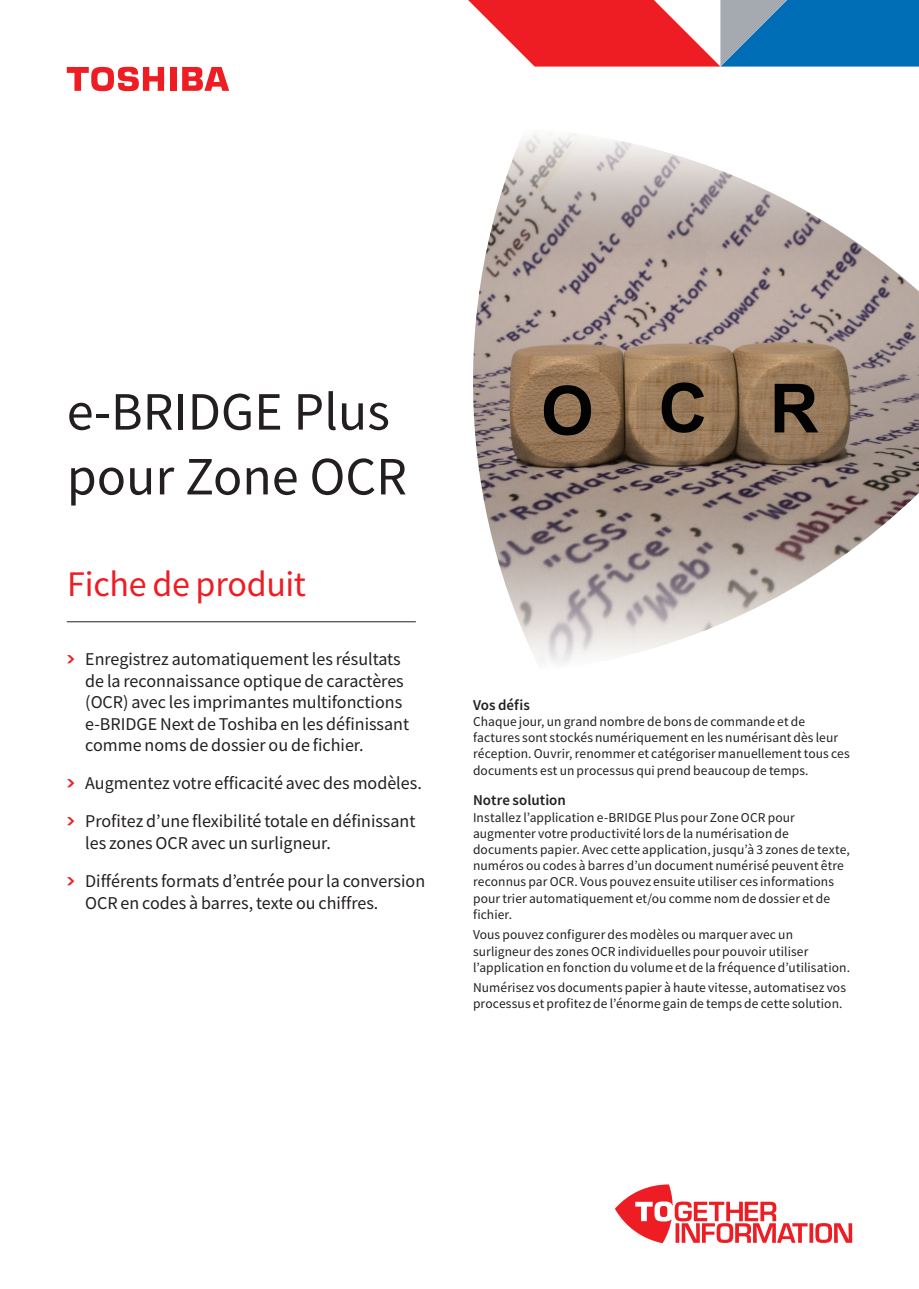
<style>
.page{position:relative;width:919px;height:1289px;background:#fff}
.page>*{position:absolute;margin:0;border:0;box-sizing:border-box;transform-origin:0 0}
.t1{font:54px/64.8px "Toshiba Sans";color:#231f20}
.Collateral_type_whit{font:36px "Toshiba Sans";letter-spacing:-.01em;color:#ee1d23}
.Highlight_bullets{font:18px/21.6px "Toshiba Sans";color:#231f20}
.Sub_heading_level_1{font:500 15px "Toshiba Sans";letter-spacing:.005em;color:#231f20}
.Main_text_WHITE{font:13.5px/16.2px "Toshiba Sans";letter-spacing:.01em;color:#231f20}
.s1{font-family:"Chevron";font-size:21px;color:#ee1d23}
</style>
<div class="page">
<img style="left:473px;top:133px;width:445px;height:530px">
<div style="left:170px;top:67px;width:6px;height:24px;background:#ee1d23"></div>
<svg style="left:67px;top:67px;width:97px;height:24px"></svg>
<svg style="left:182px;top:67px;width:47px;height:24px"></svg>
<svg style="left:468px;top:0;width:450px;height:67px;background:#956784"></svg>
<hr style="left:67px;top:621px;width:349px;height:1px;background:#231f20">
<svg style="left:615px;top:1184px;width:237px;height:59px"></svg>
<p class="t1" style="left:67px;top:379px;width:341px">e-BRIDGE Plus pour Zone OCR</p>
<p class="Collateral_type_whit" style="left:67px;top:561px;width:240px">Fiche de produit</p>
<p class="Highlight_bullets" style="left:85px;top:648px;width:325px;text-indent:-18px"><span class="s1">•</span> Enregistrez automatiquement les résultats de la reconnaissance optique de caractères (OCR) avec les imprimantes multifonctions e-BRIDGE Next de Toshiba en les définissant comme noms de dossier ou de fichier.</p>
<p class="Highlight_bullets" style="left:67px;top:772px;width:356px"><span class="s1">•</span> Augmentez votre efficacité avec des modèles.</p>
<p class="Highlight_bullets" style="left:85px;top:810px;width:332px;text-indent:-18px"><span class="s1">•</span> Profitez d’une flexibilité totale en définissant les zones OCR avec un surligneur.</p>
<p class="Highlight_bullets" style="left:85px;top:870px;width:341px;text-indent:-18px"><span class="s1">•</span> Différents formats d’entrée pour la conversion<br>OCR en codes à barres, texte ou chiffres.</p>
<p class="Sub_heading_level_1" style="left:473px;top:695px;width:58px">Vos défis</p>
<p class="Main_text_WHITE" style="left:473px;top:713px;width:378px">Chaque jour, un grand nombre de bons de commande et de factures sont stockés numériquement en les numérisant dès leur réception. Ouvrir, renommer et catégoriser manuellement tous ces documents est un processus qui prend beaucoup de temps.</p>
<p class="Sub_heading_level_1" style="left:473px;top:790px;width:94px">Notre solution</p>
<p class="Main_text_WHITE" style="left:473px;top:809px;width:378px">Installez l’application e-BRIDGE Plus pour Zone OCR pour augmenter votre productivité lors de la numérisation de documents papier. Avec cette application, jusqu’à 3 zones de texte, numéros ou codes à barres d’un document numérisé peuvent être reconnus par OCR. Vous pouvez ensuite utiliser ces informations pour trier automatiquement et/ou comme nom de dossier et de fichier.</p>
<p class="Main_text_WHITE" style="left:473px;top:926px;width:378px">Vous pouvez configurer des modèles ou marquer avec un surligneur des zones OCR individuelles pour pouvoir utiliser l’application en fonction du volume et de la fréquence d’utilisation.</p>
<p class="Main_text_WHITE" style="left:473px;top:979px;width:374px">Numérisez vos documents papier à haute vitesse, automatisez vos processus et profitez de l’énorme gain de temps de cette solution.</p>
</div>
